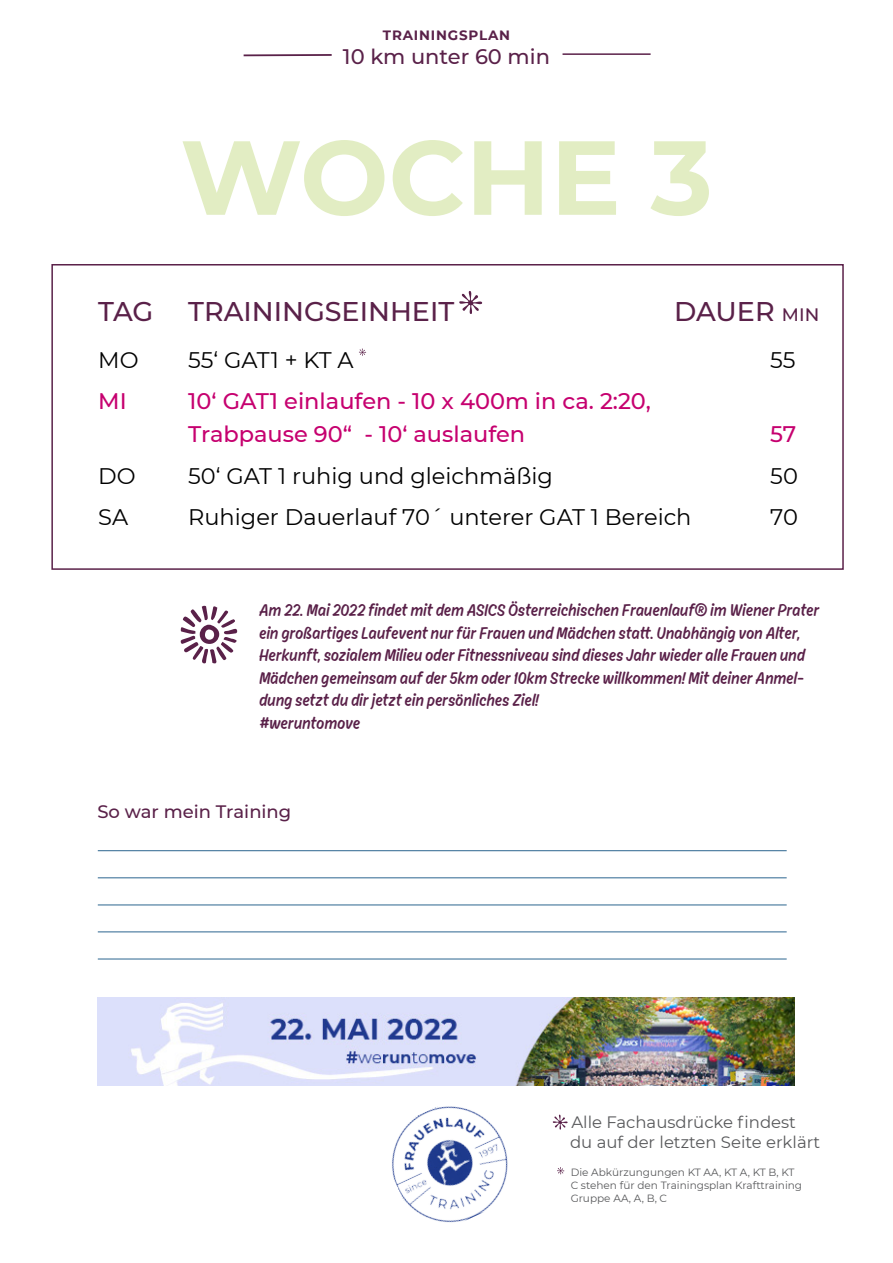
<style>
.page{position:relative;width:893px;height:1263px;background:#fff}
.page>*{position:absolute;margin:0;border:0;box-sizing:border-box;transform-origin:0 0}
.t1{font:700 105px "Montserrat";color:#e2edc3}
.t2{font:500 27px "Montserrat";color:#5a2149}
.t3{font:22.5px "Montserrat";color:#000}
.t4{font:500 22.5px/33px "Montserrat";color:#c6006f}
.t5{font:500 21px "Montserrat";color:#5a2149}
.t6{font:100 18px/22.5px "Ahkio";letter-spacing:.01em;color:#5a2149}
.t7{font:500 18px "Montserrat";color:#5a2149}
.t8{font:16.5px/19.8px "Montserrat";color:#58595b}
.t9{font:700 13.5px "Montserrat";letter-spacing:.06em;color:#5a2149}
.t10{font:10.5px/12.6px "Montserrat";color:#58595b}
</style>
<div class="page">
<svg style="left:557px;top:1167px;width:7px;height:7px"></svg>
<hr style="left:244px;top:54px;width:88px;height:2px;background:#5a2149">
<hr style="left:562px;top:53px;width:89px;height:2px;background:#5a2149">
<img style="left:392px;top:1106px;width:116px;height:117px">
<svg style="left:553px;top:1115px;width:15px;height:14px"></svg>
<img style="left:98px;top:998px;width:697px;height:87px">
<div style="left:51px;top:264px;width:793px;height:306px;border:2px solid #5a2149"></div>
<hr style="left:98px;top:932px;width:689px;height:1px;background:#2c658f">
<hr style="left:98px;top:959px;width:689px;height:1px;background:#2c658f">
<hr style="left:98px;top:850px;width:689px;height:1px;background:#2c658f">
<hr style="left:98px;top:877px;width:689px;height:1px;background:#2c658f">
<hr style="left:98px;top:905px;width:689px;height:1px;background:#2c658f">
<svg style="left:459px;top:291px;width:23px;height:23px"></svg>
<svg style="left:181px;top:606px;width:56px;height:57px"></svg>
<svg style="left:359px;top:348px;width:7px;height:8px"></svg>
<p class="t9" style="left:383px;top:25px;width:129px">TRAININGSPLAN</p>
<p class="t5" style="left:343px;top:42px;width:208px">10 km unter 60 min</p>
<h1 class="t1" style="left:180px;top:102px;width:534px">WOCHE 3</h1>
<h2 class="t2" style="left:98px;top:293px;width:57px">Tag</h2>
<h2 class="t2" style="left:188px;top:293px;width:260px">Train ingsein heit</h2>
<h2 class="t2" style="left:674px;top:293px;width:61px">Dauer</h2>
<p class="t7" style="left:782px;top:302px;width:35px">min</p>
<p class="t3" style="left:98px;top:344px;width:42px">MO</p>
<p class="t3" style="left:188px;top:344px;width:167px">55‘ GAT1 + KT A</p>
<p class="t3" style="left:770px;top:344px;width:27px">55</p>
<p class="t4" style="left:98px;top:384px;width:25px">MI</p>
<p class="t4" style="left:188px;top:384px;width:464px">10‘ GAT1 einlaufen - 10 x 400m in ca. 2:20,<br>Trabpause 90“ - 10‘ auslaufen</p>
<p class="t4" style="left:770px;top:417px;width:28px">57</p>
<p class="t3" style="left:98px;top:460px;width:39px">DO</p>
<p class="t3" style="left:188px;top:460px;width:366px">50‘ GAT 1 ruhig und gleichmäßig</p>
<p class="t3" style="left:770px;top:460px;width:29px">50</p>
<p class="t3" style="left:98px;top:502px;width:31px">SA</p>
<p class="t3" style="left:188px;top:502px;width:505px">Ruhiger Dauerlauf 70´ unterer GAT 1 Bereich</p>
<p class="t3" style="left:770px;top:502px;width:29px">70</p>
<p class="t6" style="left:259px;top:599px;width:562px">Am 22. Mai 2022 findet mit dem ASICS Österreichischen Frauenlauf® im Wiener Prater ein großartiges Laufevent nur für Frauen und Mädchen statt. Unabhängig von Alter, Herkunft, sozialem Milieu oder Fitnessniveau sind dieses Jahr wieder alle Frauen und Mädchen gemeinsam auf der 5km oder 10km Strecke willkommen! Mit deiner Anmel&shy;dung setzt du dir jetzt ein persönliches Ziel!<br>#weruntomove</p>
<p class="t7" style="left:97px;top:799px;width:195px">So war mein Training</p>
<p class="t8" style="left:570px;top:1112px;width:252px">Alle Fachausdrücke findest du auf der letzten Seite erklärt</p>
<p class="t10" style="left:571px;top:1166px;width:233px">Die Abkürzungungen KT AA, KT A, KT B, KT<br>C stehen für den Trainingsplan Krafttraining<br>Gruppe AA, A, B, C</p>
</div>
